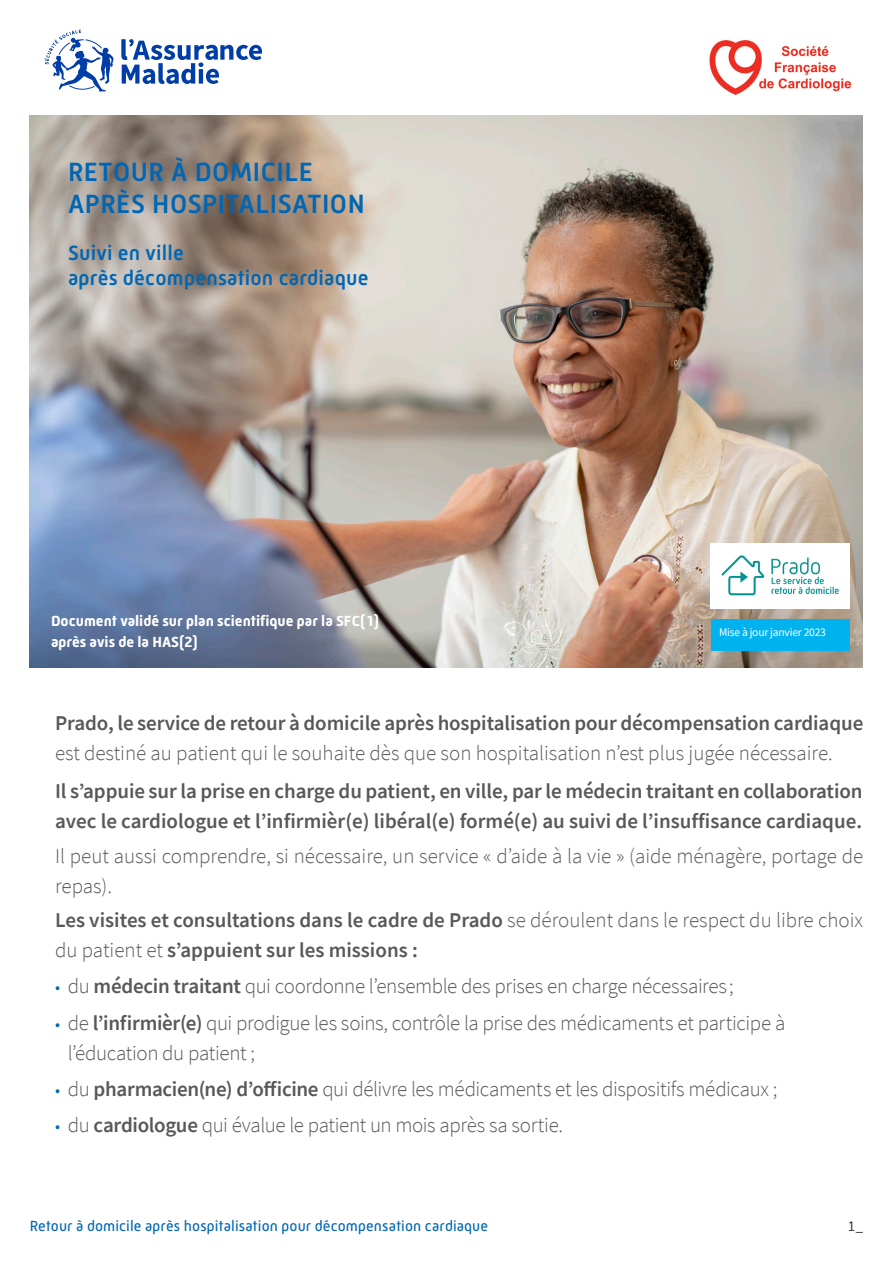
<style>
.page{position:relative;width:893px;height:1263px;background:#fff}
.page>*{position:absolute;margin:0;border:0;box-sizing:border-box;transform-origin:0 0}
.Titre_1{font:500 27px/32.4px "Mic 32 New";letter-spacing:.02em;color:#0166b3}
.Texte_courant{font:300 21px/30px "Source Sans Pro";letter-spacing:-.01em;color:#57585a}
.Texte_courant-2{font:600 21px/30px "Source Sans Pro";color:#57585a}
.Titre_1-2{font:500 21px/25.2px "Mic 32 New";letter-spacing:.01em;color:#0166b3}
.Renvoi{font:700 15px/21px "Mic 32 New";color:#fff}
.t1{font:15px "Mic 32 New";letter-spacing:.01em;color:#0166b3}
.t2{font:15px "Source Sans Pro";color:#3e3e3f}
.Titre_1-3{font:11.55px "Source Sans Pro";letter-spacing:-.02em;color:#fff}
.s1{font-weight:600}
.s2{font-weight:300}
.s3{font-size:18px;color:#0166b3}
</style>
<div class="page">
<img style="left:29px;top:116px;width:834px;height:552px">
<img style="left:711px;top:543px;width:138px;height:65px">
<svg style="left:121px;top:39px;width:141px;height:45px"></svg>
<svg style="left:44px;top:30px;width:70px;height:62px"></svg>
<div style="left:711px;top:620px;width:138px;height:31px;background:#00b3ef"></div>
<img style="left:709px;top:40px;width:143px;height:55px">
<p class="Titre_1" style="left:68px;top:155px;width:298px">RETOUR À DOMICILE<br>APRÈS HOSPITALISATION</p>
<p class="Titre_1-2" style="left:68px;top:240px;width:302px">Suivi en ville<br>après décompensation cardiaque</p>
<p class="Renvoi" style="left:51px;top:610px;width:330px">Document validé sur plan scientifique par la SFC(1) après avis de la HAS(2)</p>
<p class="Titre_1-3" style="left:719px;top:625px;width:108px">Mise à jour janvier 2023</p>
<p class="Texte_courant" style="left:55px;top:708px;width:810px"><span class="s1">Prado, le service de retour à domicile après hospitalisation pour décompensation cardiaque </span>est destiné au patient qui le souhaite dès que son hospitalisation n’est plus jugée nécessaire.</p>
<p class="Texte_courant-2" style="left:55px;top:776px;width:809px">Il s’appuie sur la prise en charge du patient, en ville, par le médecin traitant en collaboration avec le cardiologue et l’infirmièr(e) libéral(e) formé(e) au suivi de l’insuffisance cardiaque.</p>
<p class="Texte_courant" style="left:55px;top:840px;width:810px">Il peut aussi comprendre, si nécessaire, un service « d’aide à la vie » (aide ménagère, portage de repas).</p>
<p class="Texte_courant-2" style="left:55px;top:904px;width:809px">Les visites et consultations dans le cadre de Prado <span class="s2">se déroulent dans le respect du libre choix du patient et</span> s’appuient sur les missions :</p>
<p class="Texte_courant" style="left:55px;top:971px;width:680px"><span class="s3">•</span> du <span class="s1">médecin traitant</span> qui coordonne l’ensemble des prises en charge nécessaires ;</p>
<p class="Texte_courant" style="left:68px;top:1007px;width:719px;text-indent:-13px"><span class="s3">•</span> de <span class="s1">l’infirmièr(e)</span> qui prodigue les soins, contrôle la prise des médicaments et participe à l’éducation du patient ;</p>
<p class="Texte_courant" style="left:55px;top:1074px;width:724px"><span class="s3">•</span> du <span class="s1">pharmacien(ne) d’officine</span> qui délivre les médicaments et les dispositifs médicaux ;</p>
<p class="Texte_courant" style="left:55px;top:1110px;width:509px"><span class="s3">•</span> du <span class="s1">cardiologue</span> qui évalue le patient un mois après sa sortie.</p>
<p class="t1" style="left:30px;top:1217px;width:460px">Retour à domicile après hospitalisation pour décompensation cardiaque</p>
<p class="t2" style="left:848px;top:1216px;width:17px">1_</p>
</div>
